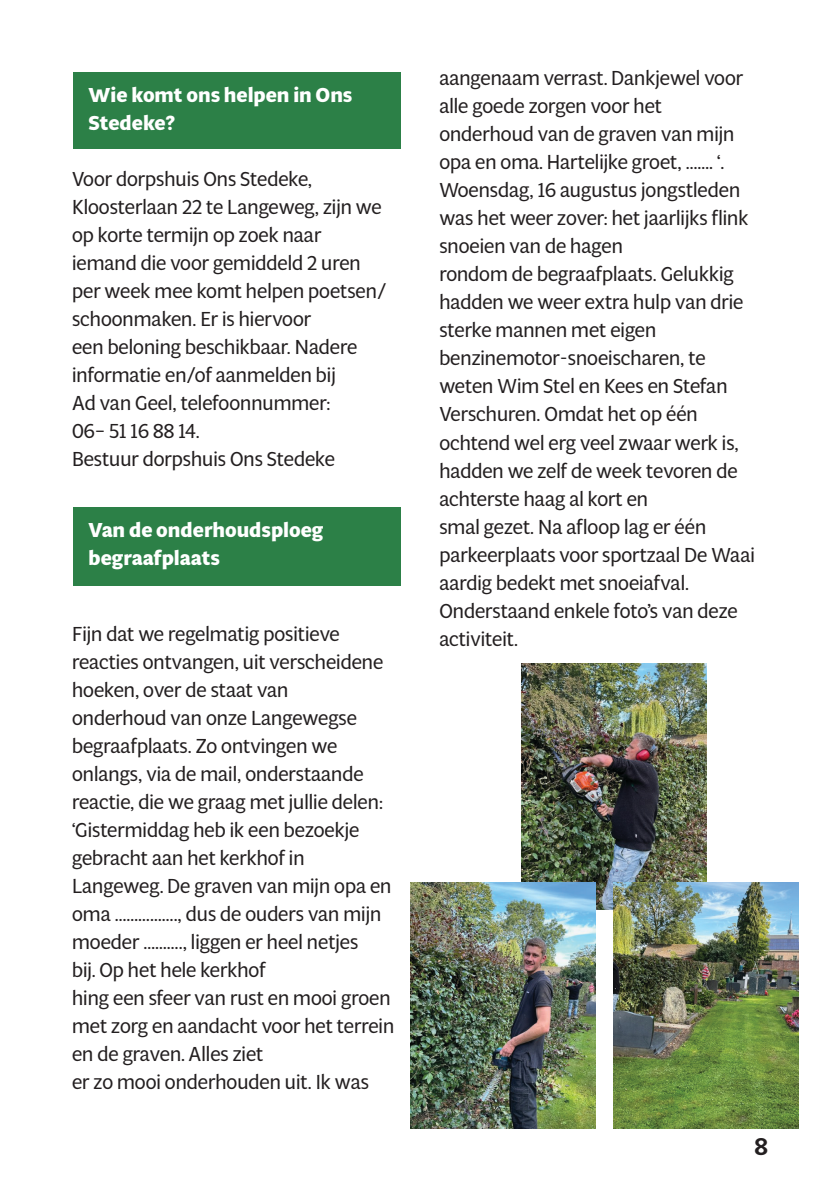
<style>
.page{position:relative;width:840px;height:1191px;background:#fff}
.page>*{position:absolute;margin:0;border:0;box-sizing:border-box;transform-origin:0 0}
.t1{font:500 24px "Multi Display";color:#231f20}
.Paragraph_Style_1{font:20px/28px "Multi Display";color:#231f20}
.t2{font:700 20px/28px "Multi Display";color:#fff}
</style>
<div class="page">
<div style="left:73px;top:506px;width:328px;height:79px;background:#2c8047"></div>
<div style="left:73px;top:72px;width:328px;height:77px;background:#2c8047"></div>
<img style="left:521px;top:663px;width:184px;height:246px">
<img style="left:410px;top:882px;width:185px;height:246px">
<img style="left:613px;top:882px;width:185px;height:246px">
<p class="t2" style="left:89px;top:81px;width:265px">Wie komt ons helpen in Ons<br>Stedeke?</p>
<p class="Paragraph_Style_1" style="left:72px;top:164px;width:311px">Voor dorpshuis Ons Stedeke,<br>Kloosterlaan 22 te Langeweg, zijn we op korte termijn op zoek naar</p>
<p class="Paragraph_Style_1" style="left:72px;top:248px;width:316px">iemand die voor gemiddeld 2 uren per week mee komt helpen poetsen/ schoonmaken. Er is hiervoor</p>
<p class="Paragraph_Style_1" style="left:72px;top:332px;width:286px">een beloning beschikbaar. Nadere informatie en/of aanmelden bij</p>
<p class="Paragraph_Style_1" style="left:72px;top:388px;width:259px">Ad van Geel, telefoonnummer:</p>
<p class="Paragraph_Style_1" style="left:72px;top:416px;width:129px">06– 51 16 88 14.</p>
<p class="Paragraph_Style_1" style="left:72px;top:444px;width:264px">Bestuur dorpshuis Ons Stedeke</p>
<p class="t2" style="left:89px;top:515px;width:236px">Van de onderhoudsploeg</p>
<p class="t2" style="left:89px;top:543px;width:133px">begraafplaats</p>
<p class="Paragraph_Style_1" style="left:72px;top:619px;width:312px">Fijn dat we regelmatig positieve reacties ontvangen, uit verscheidene hoeken, over de staat van</p>
<p class="Paragraph_Style_1" style="left:72px;top:703px;width:293px">onderhoud van onze Langewegse begraafplaats. Zo ontvingen we onlangs, via de mail, onderstaande</p>
<p class="Paragraph_Style_1" style="left:72px;top:787px;width:312px">reactie, die we graag met jullie delen:</p>
<p class="Paragraph_Style_1" style="left:72px;top:815px;width:321px">‘Gistermiddag heb ik een bezoekje gebracht aan het kerkhof in<br>Langeweg. De graven van mijn opa en</p>
<p class="Paragraph_Style_1" style="left:72px;top:899px;width:310px">oma ……………., dus de ouders van mijn moeder ………., liggen er heel netjes bij. Op het hele kerkhof</p>
<p class="Paragraph_Style_1" style="left:72px;top:983px;width:323px">hing een sfeer van rust en mooi groen met zorg en aandacht voor het terrein en de graven. Alles ziet</p>
<p class="Paragraph_Style_1" style="left:72px;top:1067px;width:298px">er zo mooi onderhouden uit. Ik was</p>
<p class="Paragraph_Style_1" style="left:439px;top:63px;width:305px">aangenaam verrast. Dankjewel voor alle goede zorgen voor het</p>
<p class="Paragraph_Style_1" style="left:439px;top:119px;width:296px">onderhoud van de graven van mijn opa en oma. Hartelijke groet, ……. ‘.</p>
<p class="Paragraph_Style_1" style="left:439px;top:175px;width:310px">Woensdag, 16 augustus jongstleden was het weer zover: het jaarlijks flink snoeien van de hagen</p>
<p class="Paragraph_Style_1" style="left:439px;top:259px;width:305px">rondom de begraafplaats. Gelukkig hadden we weer extra hulp van drie sterke mannen met eigen</p>
<p class="Paragraph_Style_1" style="left:439px;top:343px;width:289px">benzinemotor-snoeischaren, te weten Wim Stel en Kees en Stefan<br>Verschuren. Omdat het op één</p>
<p class="Paragraph_Style_1" style="left:439px;top:427px;width:301px;text-align:justify">ochtend wel erg veel zwaar werk is, hadden we zelf de week tevoren de achterste haag al kort en</p>
<p class="Paragraph_Style_1" style="left:439px;top:511px;width:317px">smal gezet. Na afloop lag er één parkeerplaats voor sportzaal De Waai aardig bedekt met snoeiafval.</p>
<p class="Paragraph_Style_1" style="left:439px;top:595px;width:300px">Onderstaand enkele foto’s van deze activiteit.</p>
<p class="t1" style="left:754px;top:1129px;width:15px">8</p>
</div>
